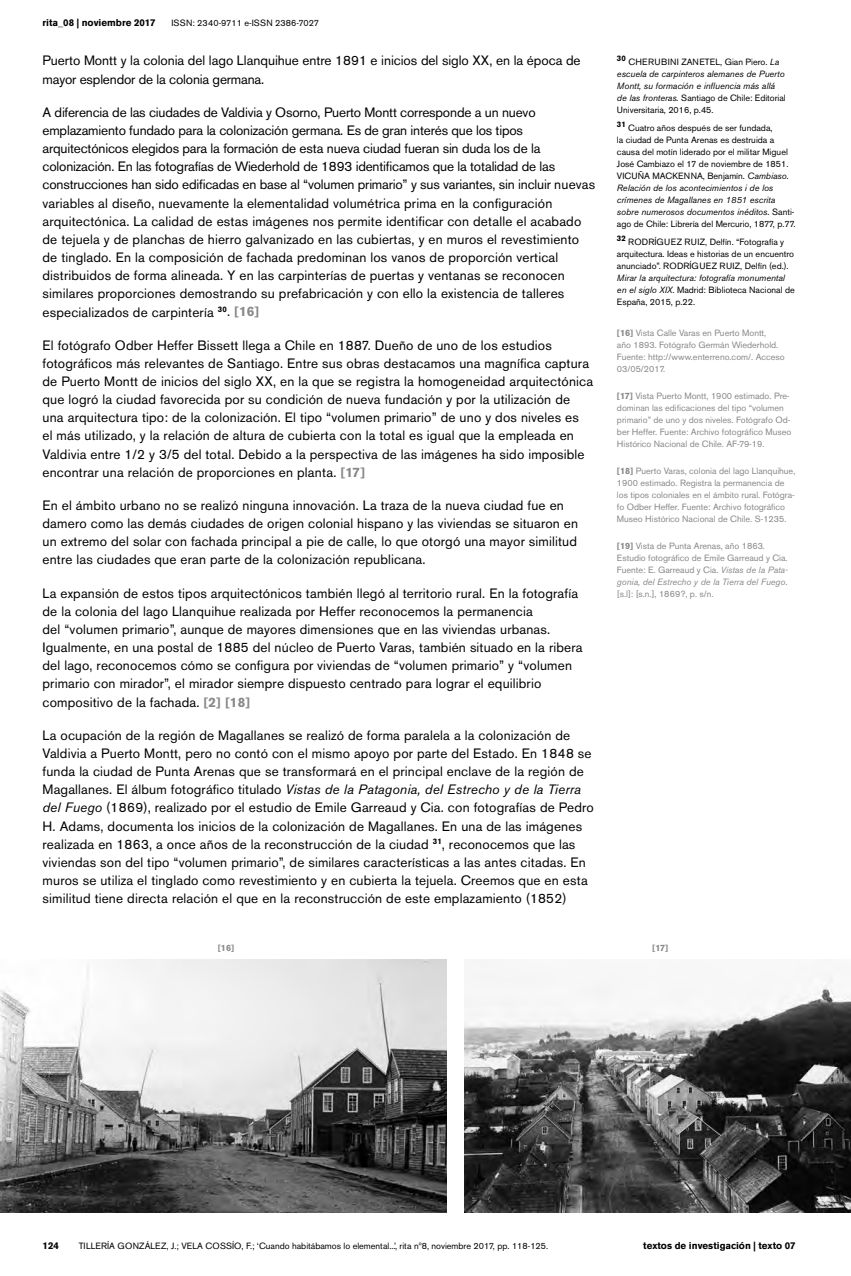
<style>
.page{position:relative;width:851px;height:1276px;background:#fff}
.page>*{position:absolute;margin:0;border:0;box-sizing:border-box;transform-origin:0 0}
.t1{font:13.5px/18.1px "Akzidenz Grotesk BE";letter-spacing:.015em;color:#000}
.t2{font:700 9.75px "Akzidenz Grotesk BE";color:#000}
.t3{font:9px/12px "Akzidenz Grotesk BE";color:#87888a}
.t4{font:9px/12px "Akzidenz Grotesk BE";color:#000}
.t5{font:italic 9px/12px "Akzidenz Grotesk BE";color:#000}
.t6{font:9px "Akzidenz Grotesk BE";letter-spacing:.02em;color:#000}
.t7{font:700 9px "Akzidenz Grotesk BE";color:#87888a}
.t8{font:700 7.8px "Akzidenz Grotesk BE";color:#000}
.s1{font-style:normal}
.s2{font-style:italic}
.s3{font-weight:700}
.s4{font-weight:700;color:#87888a}
</style>
<div class="page">
<img style="left:464px;top:975px;width:386px;height:237px">
<img style="left:0;top:959px;width:446px;height:253px">
<p class="t2" style="left:43px;top:17px;width:114px">rita_08 | noviembre 2017</p>
<p class="t6" style="left:171px;top:17px;width:149px">ISSN: 2340-9711 e-ISSN 2386-7027</p>
<p class="t8" style="left:617px;top:54px;width:11px">30</p>
<p class="t5" style="left:617px;top:56px;width:170px;text-indent:11px"><span class="s1">CHERUBINI ZANETEL, Gian Piero.</span> La escuela de carpinteros alemanes de Puerto Montt, su formación e influencia más allá de las fronteras. <span class="s1">Santiago de Chile: Editorial Universitaria, 2016, p.45.</span></p>
<p class="t8" style="left:617px;top:120px;width:10px">31</p>
<p class="t4" style="left:617px;top:122px;width:180px;text-indent:11px">Cuatro años después de ser fundada,<br>la ciudad de Punta Arenas es destruida a causa del motín liderado por el militar Miguel José Cambiazo el 17 de noviembre de 1851.<br>VICUÑA MACKENNA, Benjamín. <span class="s2">Cambiaso.<br>Relación de los acontecimientos i de los crímenes de Magallanes en 1851 escrita sobre numerosos documentos inéditos</span>. Santi&shy;ago de Chile: Librería del Mercurio, 1877, p.77.</p>
<p class="t8" style="left:617px;top:234px;width:10px">32</p>
<p class="t4" style="left:617px;top:236px;width:179px;text-indent:11px">RODRÍGUEZ RUIZ, Delfín. “Fotografía y arquitectura. Ideas e historias de un encuentro anunciado”. RODRÍGUEZ RUIZ, Delfín (ed.).</p>
<p class="t5" style="left:617px;top:272px;width:179px">Mirar la arquitectura: fotografía monumental en el siglo XIX<span class="s1">. Madrid: Biblioteca Nacional de<br>España, 2015, p.22.</span></p>
<p class="t3" style="left:617px;top:327px;width:169px"><span class="s3">[16]</span> Vista Calle Varas en Puerto Montt,<br>año 1893. Fotógrafo Germán Wiederhold.<br>Fuente: http://www.enterreno.com/. Acceso 03/05/2017.</p>
<p class="t3" style="left:617px;top:390px;width:176px"><span class="s3">[17]</span> Vista Puerto Montt, 1900 estimado. Pre&shy;dominan las edificaciones del tipo “volumen primario” de uno y dos niveles. Fotógrafo Od&shy;ber Heffer. Fuente: Archivo fotográfico Museo Histórico Nacional de Chile. AF-79-19.</p>
<p class="t3" style="left:617px;top:465px;width:180px"><span class="s3">[18]</span> Puerto Varas, colonia del lago Llanquihue, 1900 estimado. Registra la permanencia de los tipos coloniales en el ámbito rural. Fotógra&shy;fo Odber Heffer. Fuente: Archivo fotográfico Museo Histórico Nacional de Chile. S-1235.</p>
<p class="t3" style="left:617px;top:540px;width:172px"><span class="s3">[19]</span> Vista de Punta Arenas, año 1863.<br>Estudio fotográfico de Emile Garreaud y Cia.<br>Fuente: E. Garreaud y Cia. <span class="s2">Vistas de la Pata&shy;gonia, del Estrecho y de la Tierra del Fuego</span>. [s.l]: [s.n.], 1869?, p. s/n.</p>
<p class="t1" style="left:43px;top:52px;width:539px">Puerto Montt y la colonia del lago Llanquihue entre 1891 e inicios del siglo XX, en la época de mayor esplendor de la colonia germana.</p>
<p class="t1" style="left:43px;top:103px;width:554px">A diferencia de las ciudades de Valdivia y Osorno, Puerto Montt corresponde a un nuevo emplazamiento fundado para la colonización germana. Es de gran interés que los tipos arquitectónicos elegidos para la formación de esta nueva ciudad fueran sin duda los de la colonización. En las fotografías de Wiederhold de 1893 identificamos que la totalidad de las construcciones han sido edificadas en base al “volumen primario” y sus variantes, sin incluir nuevas variables al diseño, nuevamente la elementalidad volumétrica prima en la configuración arquitectónica. La calidad de estas imágenes nos permite identificar con detalle el acabado de tejuela y de planchas de hierro galvanizado en las cubiertas, y en muros el revestimiento de tinglado. En la composición de fachada predominan los vanos de proporción vertical distribuidos de forma alineada. Y en las carpinterías de puertas y ventanas se reconocen similares proporciones demostrando su prefabricación y con ello la existencia de talleres especializados de carpintería <sup>30</sup>. <span class="s4">[16]</span></p>
<p class="t1" style="left:43px;top:336px;width:552px">El fotógrafo Odber Heffer Bissett llega a Chile en 1887. Dueño de uno de los estudios fotográficos más relevantes de Santiago. Entre sus obras destacamos una magnífica captura de Puerto Montt de inicios del siglo XX, en la que se registra la homogeneidad arquitectónica que logró la ciudad favorecida por su condición de nueva fundación y por la utilización de una arquitectura tipo: de la colonización. El tipo “volumen primario” de uno y dos niveles es<br>el más utilizado, y la relación de altura de cubierta con la total es igual que la empleada en Valdivia entre 1/2 y 3/5 del total. Debido a la perspectiva de las imágenes ha sido imposible encontrar una relación de proporciones en planta. <span class="s4">[17]</span></p>
<p class="t1" style="left:43px;top:496px;width:537px">En el ámbito urbano no se realizó ninguna innovación. La traza de la nueva ciudad fue en damero como las demás ciudades de origen colonial hispano y las viviendas se situaron en un extremo del solar con fachada principal a pie de calle, lo que otorgó una mayor similitud entre las ciudades que eran parte de la colonización republicana.</p>
<p class="t1" style="left:43px;top:584px;width:541px">La expansión de estos tipos arquitectónicos también llegó al territorio rural. En la fotografía de la colonia del lago Llanquihue realizada por Heffer reconocemos la permanencia<br>del “volumen primario”, aunque de mayores dimensiones que en las viviendas urbanas.<br>Igualmente, en una postal de 1885 del núcleo de Puerto Varas, también situado en la ribera del lago, reconocemos cómo se configura por viviendas de “volumen primario” y “volumen primario con mirador”, el mirador siempre dispuesto centrado para lograr el equilibrio compositivo de la fachada. <span class="s4">[2] [18]</span></p>
<p class="t1" style="left:43px;top:726px;width:552px">La ocupación de la región de Magallanes se realizó de forma paralela a la colonización de Valdivia a Puerto Montt, pero no contó con el mismo apoyo por parte del Estado. En 1848 se funda la ciudad de Punta Arenas que se transformará en el principal enclave de la región de Magallanes. El álbum fotográfico titulado <span class="s2">Vistas de la Patagonia, del Estrecho y de la Tierra del Fuego</span> (1869), realizado por el estudio de Emile Garreaud y Cia. con fotografías de Pedro H. Adams, documenta los inicios de la colonización de Magallanes. En una de las imágenes realizada en 1863, a once años de la reconstrucción de la ciudad <sup>31</sup>, reconocemos que las viviendas son del tipo “volumen primario”, de similares características a las antes citadas. En muros se utiliza el tinglado como revestimiento y en cubierta la tejuela. Creemos que en esta similitud tiene directa relación el que en la reconstrucción de este emplazamiento (1852)</p>
<p class="t7" style="left:218px;top:942px;width:18px">[16]</p>
<p class="t7" style="left:652px;top:942px;width:18px">[17]</p>
<p class="t2" style="left:43px;top:1240px;width:18px">124</p>
<p class="t4" style="left:79px;top:1239px;width:471px">TILLERÍA GONZÁLEZ, J.; VELA COSSÍO, F.; ‘Cuando habitábamos lo elemental...’, rita nº8, noviembre 2017, pp. 118-125.</p>
<p class="t2" style="left:643px;top:1240px;width:154px">textos de investigación | texto 07</p>
</div>
